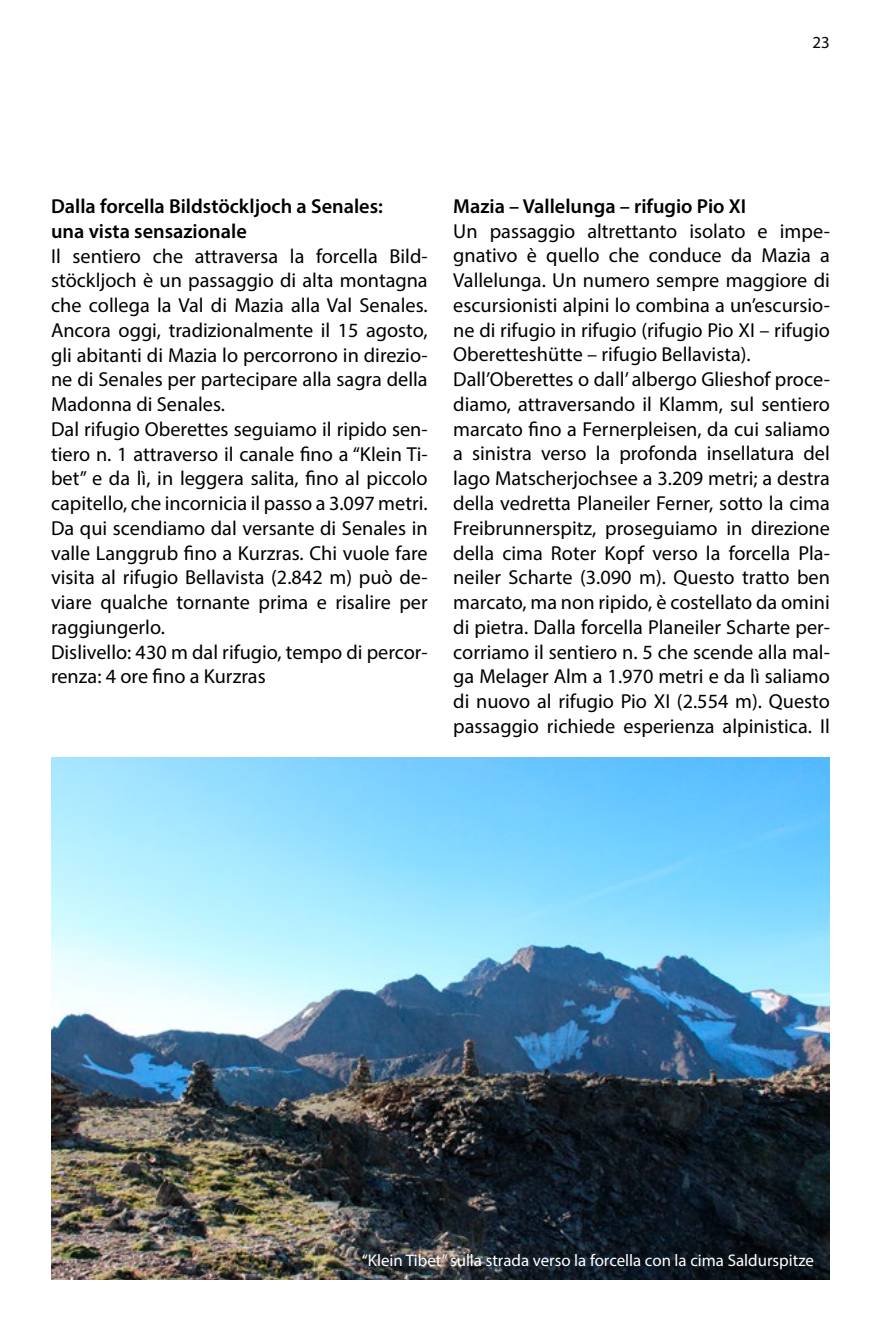
<style>
.page{position:relative;width:881px;height:1340px;background:#fff}
.page>*{position:absolute;margin:0;border:0;box-sizing:border-box;transform-origin:0 0}
.t1{font:20.25px/24.8px "Myriad Pro";color:#000}
.t2{font:600 20.25px/24.8px "Myriad Pro";color:#000}
.t3{font:16.88px "Myriad Pro";color:#fff}
.t4{font:16.88px "Myriad Pro";color:#000}
</style>
<div class="page">
<img style="left:51px;top:757px;width:778px;height:522px">
<p class="t4" style="left:812px;top:32px;width:19px">23</p>
<p class="t2" style="left:51px;top:193px;width:333px">Dalla forcella Bildstöckljoch a Senales: una vista sensazionale</p>
<p class="t1" style="left:51px;top:243px;width:378px">Il sentiero che attraversa la forcella Bild&shy;stöckljoch è un passaggio di alta montagna che collega la Val di Mazia alla Val Senales.<br>Ancora oggi, tradizionalmente il 15 agosto, gli abitanti di Mazia lo percorrono in direzio&shy;ne di Senales per partecipare alla sagra della Madonna di Senales.<br>Dal rifugio Oberettes seguiamo il ripido sen&shy;tiero n. 1 attraverso il canale fino a “Klein Ti&shy;bet” e da lì, in leggera salita, fino al piccolo capitello, che incornicia il passo a 3.097 metri.<br>Da qui scendiamo dal versante di Senales in valle Langgrub fino a Kurzras. Chi vuole fare visita al rifugio Bellavista (2.842 m) può de&shy;viare qualche tornante prima e risalire per raggiungerlo.<br>Dislivello: 430 m dal rifugio, tempo di percor&shy;renza: 4 ore fino a Kurzras</p>
<p class="t2" style="left:453px;top:193px;width:294px">Mazia – Vallelunga – rifugio Pio XI</p>
<p class="t1" style="left:453px;top:218px;width:378px">Un passaggio altrettanto isolato e impe&shy;gnativo è quello che conduce da Mazia a Vallelunga. Un numero sempre maggiore di escursionisti alpini lo combina a un’escursio&shy;ne di rifugio in rifugio (rifugio Pio XI – rifugio Oberetteshütte – rifugio Bellavista).<br>Dall’Oberettes o dall’ albergo Glieshof proce&shy;diamo, attraversando il Klamm, sul sentiero marcato fino a Fernerpleisen, da cui saliamo a sinistra verso la profonda insellatura del lago Matscherjochsee a 3.209 metri; a destra della vedretta Planeiler Ferner, sotto la cima Freibrunnerspitz, proseguiamo in direzione della cima Roter Kopf verso la forcella Pla&shy;neiler Scharte (3.090 m). Questo tratto ben marcato, ma non ripido, è costellato da omini di pietra. Dalla forcella Planeiler Scharte per&shy;corriamo il sentiero n. 5 che scende alla mal&shy;ga Melager Alm a 1.970 metri e da lì saliamo di nuovo al rifugio Pio XI (2.554 m). Questo passaggio richiede esperienza alpinistica. Il</p>
<p class="t3" style="left:361px;top:1249px;width:453px">“Klein Tibet” sulla strada verso la forcella con la cima Saldurspitze</p>
</div>
